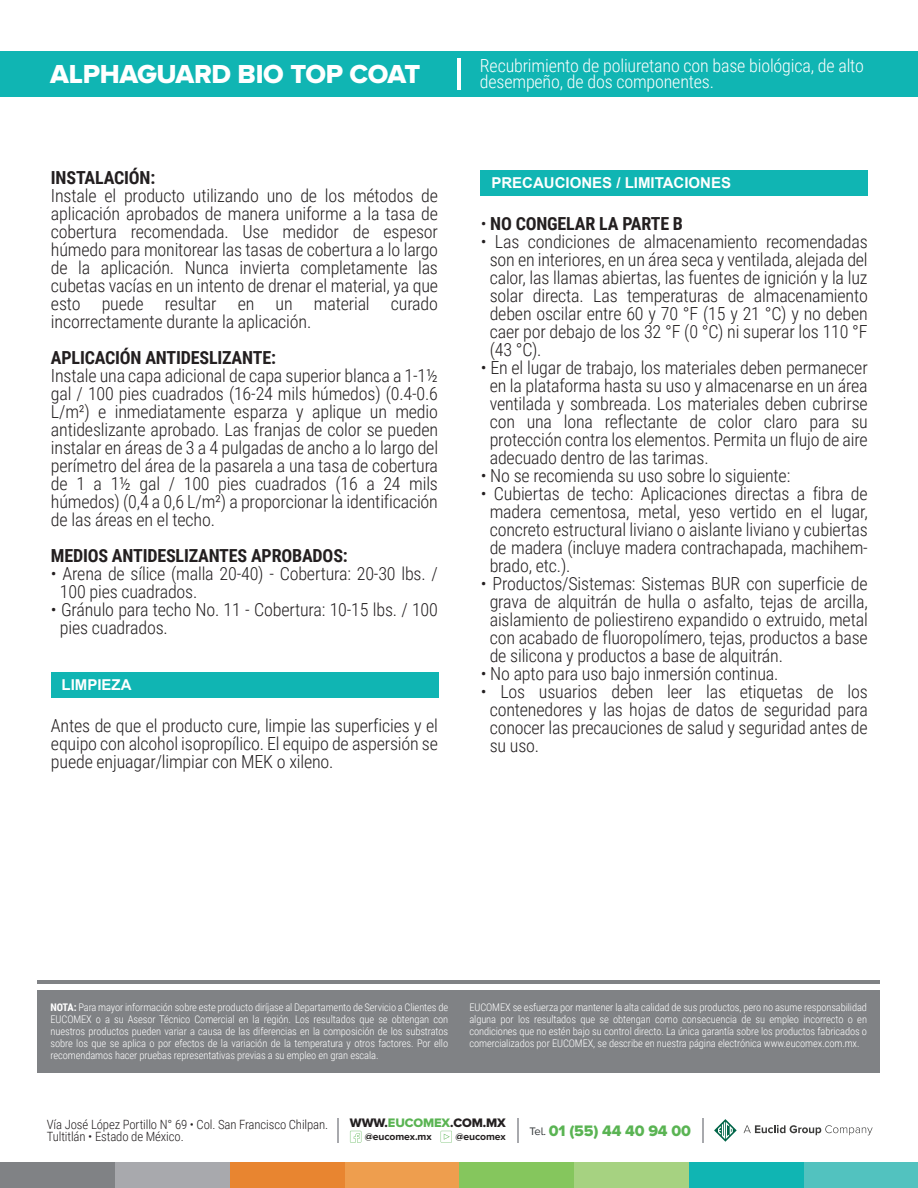
<style>
.page{position:relative;width:918px;height:1188px;background:#fff}
.page>*{position:absolute;margin:0;border:0;box-sizing:border-box;transform-origin:0 0}
.t1{font:27px "Proxima Nova A Extrabld";letter-spacing:-.01em;color:#fff}
.t2{font:300 18px/18px "Roboto Condensed";letter-spacing:-.01em;color:#231f20;text-align:justify}
.t3{font:700 18px "Roboto Condensed";letter-spacing:-.01em;color:#231f20}
.t4{font:300 18px/16.5px "Roboto Condensed";letter-spacing:-.01em;color:#fff}
.t5{font:15.75px "Proxima Nova A Extrabld";letter-spacing:-.01em;color:#5ab453}
.t6{font:700 15px "Arial";color:#fff}
.t7{font:300 12.75px/12.8px "Roboto Condensed";letter-spacing:-.01em;color:#231f20}
.t8{font:12.75px "Proxima Nova A Extrabld";letter-spacing:-.01em;color:#231f20}
.t9{font:300 10.5px/12px "Roboto Condensed";letter-spacing:-.01em;color:#fff;text-align:justify}
.t10{font:700 10.35px "Proxima Nova A";letter-spacing:-.01em;color:#231f20}
.s1{font-weight:300}
.s2{font-weight:700}
.s3{color:#5ab453}
.s4{font-family:"Proxima Nova A";font-size:11.25px;color:#333739}
</style>
<div class="page">
<div style="left:37px;top:990px;width:843px;height:82px;background:#808285"></div>
<hr style="left:37px;top:980px;width:843px;height:3px;background:#808285">
<div style="left:0;top:51px;width:918px;height:45px;background:#10b5b3"></div>
<hr style="left:457px;top:58px;width:3px;height:31px;background:#fff">
<div style="left:51px;top:672px;width:387px;height:26px;background:#10b5b3"></div>
<div style="left:481px;top:170px;width:387px;height:26px;background:#10b5b3"></div>
<div style="left:804px;top:1162px;width:114px;height:26px;background:#52c2bf"></div>
<div style="left:689px;top:1162px;width:115px;height:26px;background:#10b5b3"></div>
<div style="left:574px;top:1162px;width:115px;height:26px;background:#a6d281"></div>
<div style="left:459px;top:1162px;width:115px;height:26px;background:#85c65d"></div>
<div style="left:345px;top:1162px;width:114px;height:26px;background:#ee9e4e"></div>
<div style="left:230px;top:1162px;width:115px;height:26px;background:#e88530"></div>
<div style="left:115px;top:1162px;width:115px;height:26px;background:#a8a9ad"></div>
<div style="left:0;top:1162px;width:115px;height:26px;background:#808285"></div>
<svg style="left:714px;top:1119px;width:23px;height:23px"></svg>
<svg style="left:744px;top:1125px;width:129px;height:10px"></svg>
<svg style="left:441px;top:1131px;width:11px;height:12px"></svg>
<svg style="left:350px;top:1131px;width:11px;height:12px"></svg>
<svg style="left:702px;top:1118px;width:1px;height:25px"></svg>
<svg style="left:517px;top:1118px;width:1px;height:25px"></svg>
<hr style="left:337px;top:1118px;width:2px;height:25px;background:#a8a9ad">
<h1 class="t1" style="left:50px;top:58px;width:372px">ALPHAGUARD BIO TOP COAT</h1>
<p class="t4" style="left:480px;top:56px;width:386px">Recubrimiento de poliuretano con base biológica, de alto desempeño, de dos componentes.</p>
<p class="t3" style="left:51px;top:165px;width:106px">INSTALACIÓN:</p>
<p class="t2" style="left:51px;top:186px;width:389px">Instale el producto utilizando uno de los métodos de aplicación aprobados de manera uniforme a la tasa de cobertura recomendada. Use medidor de espesor húmedo para monitorear las tasas de cobertura a lo largo de la aplicación. Nunca invierta completamente las cubetas vacías en un intento de drenar el material, ya que esto puede resultar en un material curado incorrectamente durante la aplicación.</p>
<p class="t3" style="left:51px;top:345px;width:227px">APLICACIÓN ANTIDESLIZANTE:</p>
<p class="t2" style="left:51px;top:366px;width:389px">Instale una capa adicional de capa superior blanca a 1-1½ gal / 100 pies cuadrados (16-24 mils húmedos) (0.4-0.6<br>L/m²) e inmediatamente esparza y aplique un medio antideslizante aprobado. Las franjas de color se pueden instalar en áreas de 3 a 4 pulgadas de ancho a lo largo del perímetro del área de la pasarela a una tasa de cobertura de 1 a 1½ gal / 100 pies cuadrados (16 a 24 mils húmedos) (0,4 a 0,6 L/m²) a proporcionar la identificación de las áreas en el techo.</p>
<p class="t3" style="left:51px;top:543px;width:298px">MEDIOS ANTIDESLIZANTES APROBADOS:</p>
<p class="t2" style="left:60px;top:564px;width:379px;text-indent:-9px">• Arena de sílice (malla 20-40) - Cobertura: 20-30 lbs. /<br>100 pies cuadrados.</p>
<p class="t2" style="left:60px;top:600px;width:380px;text-indent:-9px">• Gránulo para techo No. 11 - Cobertura: 10-15 lbs. / 100 pies cuadrados.</p>
<p class="t6" style="left:62px;top:675px;width:72px">LIMPIEZA</p>
<p class="t2" style="left:51px;top:716px;width:389px">Antes de que el producto cure, limpie las superficies y el equipo con alcohol isopropílico. El equipo de aspersión se puede enjuagar/limpiar con MEK o xileno.</p>
<p class="t6" style="left:491px;top:173px;width:241px">PRECAUCIONES / LIMITACIONES</p>
<p class="t3" style="left:481px;top:211px;width:204px"><span class="s1">•</span> NO CONGELAR LA PARTE B</p>
<p class="t2" style="left:490px;top:232px;width:380px;text-indent:-9px">• Las condiciones de almacenamiento recomendadas son en interiores, en un área seca y ventilada, alejada del calor, las llamas abiertas, las fuentes de ignición y la luz solar directa. Las temperaturas de almacenamiento deben oscilar entre 60 y 70 °F (15 y 21 °C) y no deben caer por debajo de los 32 °F (0 °C) ni superar los 110 °F (43 °C).</p>
<p class="t2" style="left:490px;top:358px;width:380px;text-indent:-9px">• En el lugar de trabajo, los materiales deben permanecer en la plataforma hasta su uso y almacenarse en un área ventilada y sombreada. Los materiales deben cubrirse con una lona reflectante de color claro para su protección contra los elementos. Permita un flujo de aire adecuado dentro de las tarimas.</p>
<p class="t2" style="left:481px;top:466px;width:311px">• No se recomienda su uso sobre lo siguiente:</p>
<p class="t2" style="left:490px;top:484px;width:380px;text-indent:-9px">• Cubiertas de techo: Aplicaciones directas a fibra de madera cementosa, metal, yeso vertido en el lugar, concreto estructural liviano o aislante liviano y cubiertas de madera (incluye madera contrachapada, machihem&shy;brado, etc.).</p>
<p class="t2" style="left:490px;top:574px;width:380px;text-indent:-9px">• Productos/Sistemas: Sistemas BUR con superficie de grava de alquitrán de hulla o asfalto, tejas de arcilla, aislamiento de poliestireno expandido o extruido, metal con acabado de fluoropolímero, tejas, productos a base de silicona y productos a base de alquitrán.</p>
<p class="t2" style="left:481px;top:664px;width:299px">• No apto para uso bajo inmersión continua.</p>
<p class="t2" style="left:490px;top:682px;width:380px;text-indent:-9px">• Los usuarios deben leer las etiquetas de los contenedores y las hojas de datos de seguridad para conocer las precauciones de salud y seguridad antes de su uso.</p>
<p class="t9" style="left:51px;top:1001px;width:399px"><span class="s2">NOTA:</span> Para mayor información sobre este producto diríjase al Departamento de Servicio a Clientes de EUCOMEX o a su Asesor Técnico Comercial en la región. Los resultados que se obtengan con nuestros productos pueden variar a causa de las diferencias en la composición de los substratos sobre los que se aplica o por efectos de la variación de la temperatura y otros factores. Por ello recomendamos hacer pruebas representativas previas a su empleo en gran escala.</p>
<p class="t9" style="left:469px;top:1001px;width:399px">EUCOMEX se esfuerza por mantener la alta calidad de sus productos, pero no asume responsabilidad alguna por los resultados que se obtengan como consecuencia de su empleo incorrecto o en condiciones que no estén bajo su control directo. La única garantía sobre los productos fabricados o comercializados por EUCOMEX, se describe en nuestra página electrónica www.eucomex.com.mx.</p>
<p class="t8" style="left:350px;top:1115px;width:157px">WWW.<span class="s3">EUCOMEX</span>.COM.MX</p>
<p class="t10" style="left:365px;top:1131px;width:68px">@eucomex.mx</p>
<p class="t10" style="left:456px;top:1131px;width:52px">@eucomex</p>
<p class="t7" style="left:47px;top:1117px;width:283px">Vía José López Portillo N° 69 • Col. San Francisco Chilpan.<br>Tultitlán • Estado de México.</p>
<p class="t5" style="left:529px;top:1121px;width:163px"><span class="s4">Tel.</span> 01 (55) 44 40 94 00</p>
</div>
